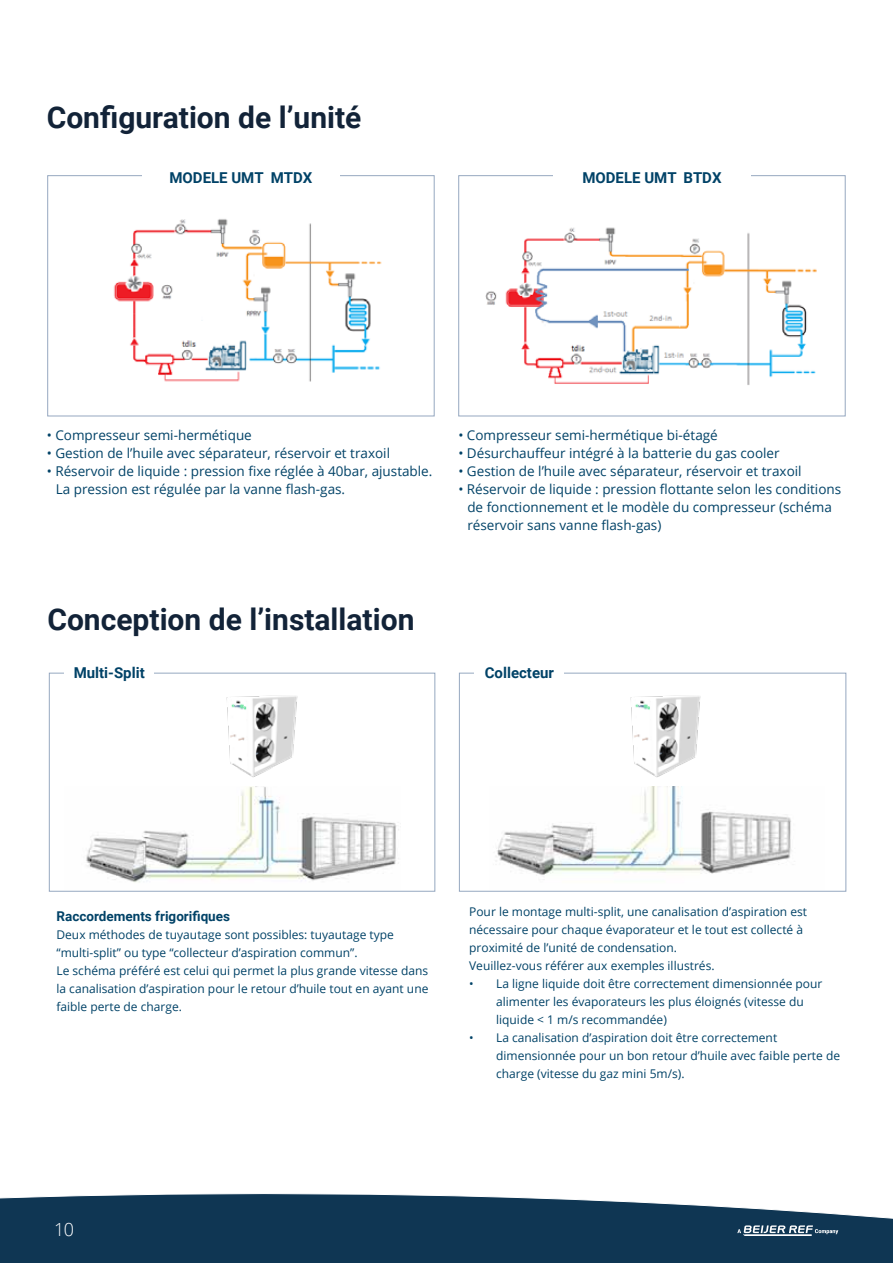
<style>
.page{position:relative;width:893px;height:1263px;background:#fff}
.page>*{position:absolute;margin:0;border:0;box-sizing:border-box;transform-origin:0 0}
.t1{font:700 30px "Roboto";color:#122338}
.t2{font:300 18px "Open Sans";color:#fff}
.t3{font:700 15px "Roboto";color:#004267}
.t4{font:13.5px/18px "Open Sans";color:#004267}
.t5{font:700 13.5px "Roboto";color:#004267}
.t6{font:12px/18px "Open Sans";color:#004267}
</style>
<div class="page">
<svg style="left:0;top:1193px;width:737px;height:70px;background:#1e435e"></svg>
<svg style="left:737px;top:1207px;width:155px;height:56px;background:#34556d"></svg>
<img style="left:113px;top:219px;width:269px;height:163px">
<img style="left:485px;top:227px;width:331px;height:158px">
<img style="left:226px;top:695px;width:72px;height:82px">
<img style="left:630px;top:695px;width:71px;height:82px">
<div style="left:47px;top:175px;width:388px;height:241px;border:1px solid #96a8c0"></div>
<div style="left:458px;top:175px;width:388px;height:241px;border:1px solid #96a8c0"></div>
<div style="left:142px;top:167px;width:198px;height:16px;background:#fff"></div>
<div style="left:553px;top:167px;width:198px;height:16px;background:#fff"></div>
<hr style="left:892px;top:0;width:1px;height:1263px;background:#004267">
<img style="left:86px;top:787px;width:313px;height:95px">
<img style="left:495px;top:787px;width:297px;height:88px">
<div style="left:49px;top:673px;width:386px;height:219px;border:1px solid #96a8c0"></div>
<div style="left:459px;top:673px;width:387px;height:219px;border:1px solid #96a8c0"></div>
<div style="left:65px;top:663px;width:89px;height:20px;background:#fff"></div>
<div style="left:475px;top:663px;width:89px;height:20px;background:#fff"></div>
<h1 class="t1" style="left:47px;top:96px;width:316px">Configuration de l’unité</h1>
<p class="t3" style="left:169px;top:167px;width:145px">MODELE UMT MTDX</p>
<p class="t3" style="left:582px;top:167px;width:141px">MODELE UMT BTDX</p>
<p class="t4" style="left:47px;top:426px;width:207px">• Compresseur semi-hermétique</p>
<p class="t4" style="left:47px;top:444px;width:345px">• Gestion de l’huile avec séparateur, réservoir et traxoil</p>
<p class="t4" style="left:56px;top:462px;width:378px;text-indent:-9px">• Réservoir de liquide : pression fixe réglée à 40bar, ajustable.<br>La pression est régulée par la vanne flash-gas.</p>
<p class="t4" style="left:458px;top:425px;width:261px">• Compresseur semi-hermétique bi-étagé</p>
<p class="t4" style="left:458px;top:443px;width:323px">• Désurchauffeur intégré à la batterie du gas cooler</p>
<p class="t4" style="left:458px;top:461px;width:345px">• Gestion de l’huile avec séparateur, réservoir et traxoil</p>
<p class="t4" style="left:467px;top:479px;width:375px;text-indent:-9px">• Réservoir de liquide : pression flottante selon les conditions de fonctionnement et le modèle du compresseur (schéma réservoir sans vanne flash-gas)</p>
<h1 class="t1" style="left:47px;top:599px;width:369px">Conception de l’installation</h1>
<p class="t3" style="left:74px;top:662px;width:73px">Multi-Split</p>
<p class="t3" style="left:485px;top:662px;width:71px">Collecteur</p>
<p class="t5" style="left:56px;top:907px;width:175px">Raccordements frigorifiques</p>
<p class="t6" style="left:56px;top:926px;width:373px">Deux méthodes de tuyautage sont possibles: tuyautage type “multi-split” ou type “collecteur d’aspiration commun”.<br>Le schéma préféré est celui qui permet la plus grande vitesse dans la canalisation d’aspiration pour le retour d’huile tout en ayant une faible perte de charge.</p>
<p class="t6" style="left:469px;top:903px;width:339px">Pour le montage multi-split, une canalisation d’aspiration est nécessaire pour chaque évaporateur et le tout est collecté à proximité de l’unité de condensation.<br>Veuillez-vous référer aux exemples illustrés.</p>
<p class="t6" style="left:496px;top:975px;width:328px;text-indent:-27px">• La ligne liquide doit être correctement dimensionnée pour alimenter les évaporateurs les plus éloignés (vitesse du liquide &lt; 1 m/s recommandée)</p>
<p class="t6" style="left:496px;top:1029px;width:345px;text-indent:-27px">• La canalisation d’aspiration doit être correctement dimensionnée pour un bon retour d’huile avec faible perte de charge (vitesse du gaz mini 5m/s).</p>
<h2 class="t2" style="left:54px;top:1217px;width:22px">10</h2>
</div>
